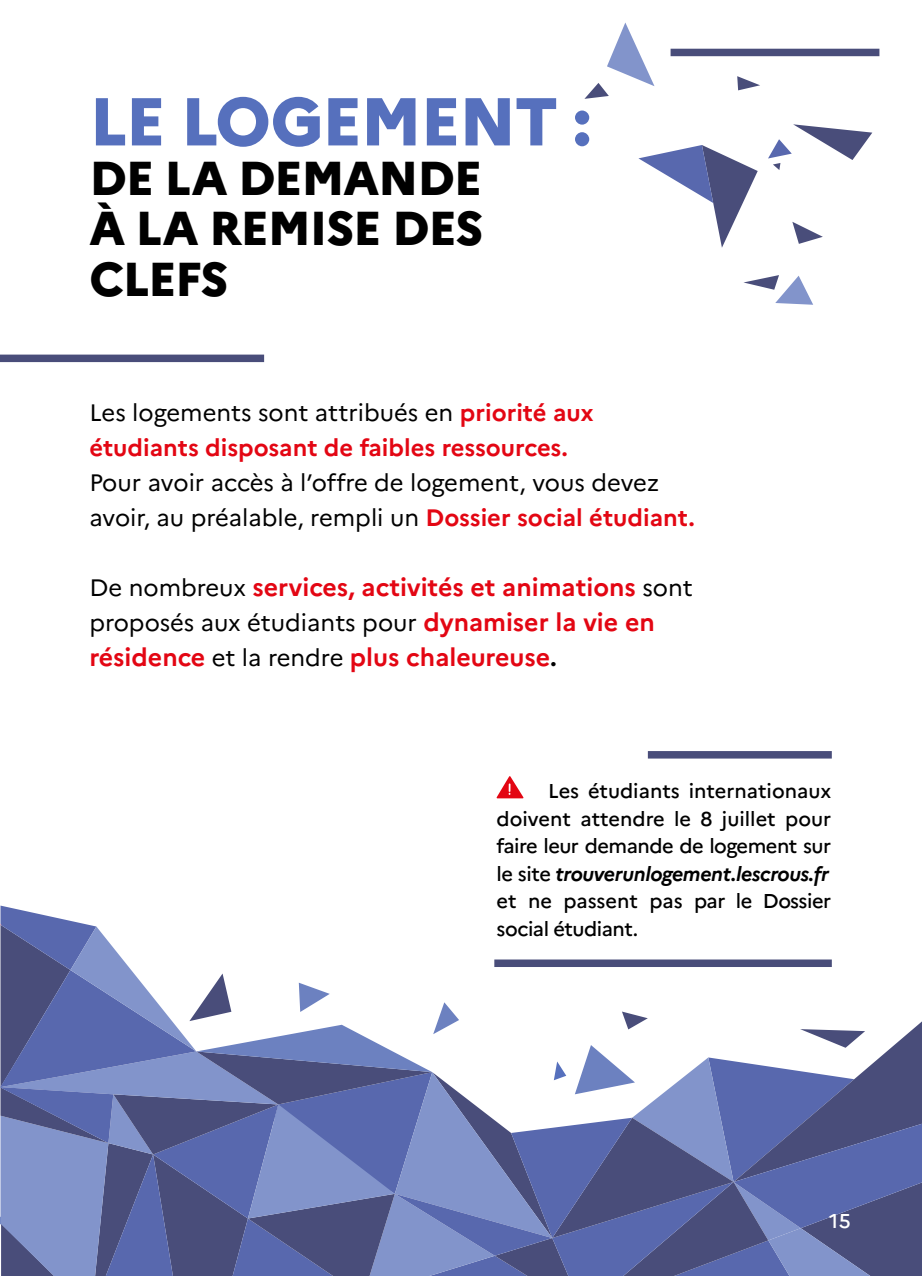
<style>
.page{position:relative;width:922px;height:1276px;background:#fff}
.page>*{position:absolute;margin:0;border:0;box-sizing:border-box;transform-origin:0 0}
.t1{font:800 67.5px "Marianne";letter-spacing:-.025em;color:#5670bd}
.t2{font:800 47.5px/50px "Marianne";letter-spacing:-.025em;color:#000;text-align:justify}
.t3{font:700 25px "Marianne";color:#e30613}
.t4{font:23.75px/35px "Marianne";color:#000}
.t5{font:700 23.75px/35px "Marianne";color:#e30613}
.t6{font:500 20px/27.5px "Marianne";letter-spacing:-.025em;color:#000;text-align:justify}
.t7{font:500 20px "Marianne";color:#fff}
.s1{font-weight:400;color:#000}
.s2{font-weight:700;color:#e30613}
.s3{font-weight:400;font-size:23.75px;color:#000}
.s4{font-weight:700;font-size:25px;color:#e30613}
.s5{color:#000}
.s6{font-weight:700;font-style:italic}
</style>
<div class="page">
<div style="left:670px;top:49px;width:209px;height:7px;background:#494d7a"></div>
<div style="left:0;top:354px;width:264px;height:8px;background:#494d7a"></div>
<div style="left:647px;top:751px;width:184px;height:7px;background:#494d7a"></div>
<svg style="left:496px;top:776px;width:27px;height:22px"></svg>
<svg style="left:0;top:905px;width:921px;height:371px"></svg>
<svg style="left:737px;top:76px;width:23px;height:14px"></svg>
<svg style="left:743px;top:275px;width:70px;height:30px"></svg>
<svg style="left:792px;top:222px;width:30px;height:22px"></svg>
<svg style="left:638px;top:145px;width:119px;height:103px"></svg>
<svg style="left:768px;top:124px;width:104px;height:46px"></svg>
<svg style="left:584px;top:22px;width:70px;height:77px"></svg>
<h1 class="t1" style="left:89px;top:80px;width:503px">LE LOGEMENT :</h1>
<h2 class="t2" style="left:89px;top:153px;width:395px">DE LA DEMANDE À LA REMISE DES CLEFS</h2>
<p class="t5" style="left:89px;top:395px;width:505px"><span class="s1">Les logements sont attribués en</span> priorité aux étudiants disposant de faibles ressources.</p>
<p class="t4" style="left:89px;top:465px;width:607px">Pour avoir accès à l’offre de logement, vous devez avoir, au préalable, rempli un <span class="s2">Dossier social étudiant.</span></p>
<p class="t3" style="left:89px;top:572px;width:605px"><span class="s3">De nombreux</span> services, activités et animations <span class="s3">sont</span></p>
<p class="t4" style="left:89px;top:605px;width:567px">proposés aux étudiants pour <span class="s4">dynamiser la vie en</span></p>
<p class="t3" style="left:89px;top:642px;width:469px">résidence <span class="s3">et la rendre</span> plus chaleureuse<span class="s5">.</span></p>
<p class="t6" style="left:496px;top:777px;width:336px;text-indent:51px">Les étudiants internationaux doivent attendre le 8 juillet pour faire leur demande de logement sur le site <span class="s6">trouverunlogement.lescrous.fr </span>et ne passent pas par le Dossier social étudiant.</p>
<p class="t7" style="left:828px;top:1208px;width:23px">15</p>
</div>
